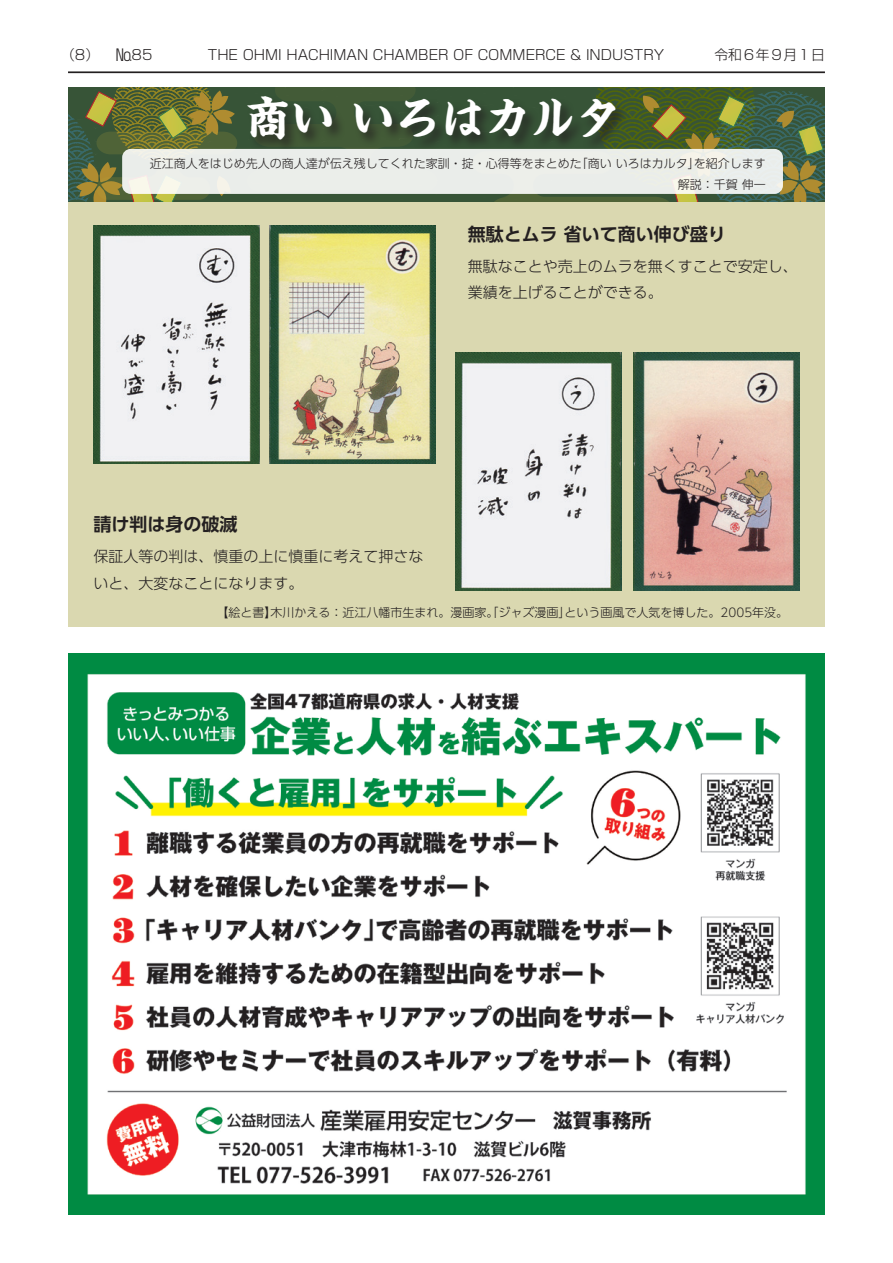
<style>
.page{position:relative;width:893px;height:1263px;background:#fff}
.page>*{position:absolute;margin:0;border:0;box-sizing:border-box;transform-origin:0 0}
.t1{font:700 45px "Kaisho MCBK1 Pro De";color:#fff}
.t2{font:700 18px "UD Shin Go Pr 6 De";color:#231f20}
.t3{font:300 15px/26.2px "UD Shin Go Pr 6";color:#231f20}
.t4{font:300 13.8px "Shin Go Pr 6";color:#231f20}
.t5{font:300 12px/21.8px "UD Shin Go Pr 6";color:#231f20;text-align:right}
.s1{font-size:15.9px}
</style>
<div class="page">
<div style="left:68px;top:202px;width:757px;height:425px;background:#dad8b0"></div>
<div style="left:68px;top:87px;width:757px;height:115px;background:#375437"></div>
<svg style="left:275px;top:87px;width:140px;height:8px"></svg>
<svg style="left:68px;top:87px;width:169px;height:115px"></svg>
<svg style="left:494px;top:87px;width:331px;height:115px"></svg>
<img style="left:94px;top:225px;width:165px;height:238px">
<img style="left:270px;top:225px;width:165px;height:238px">
<img style="left:455px;top:352px;width:166px;height:238px">
<img style="left:634px;top:352px;width:165px;height:238px">
<div style="left:246px;top:95px;width:383px;height:59px;background:#231f20;opacity:.75"></div>
<div style="left:122px;top:149px;width:661px;height:45px;background:#eaeeea;border-radius:9px"></div>
<hr style="left:68px;top:71px;width:757px;height:2px;background:#231f20">
<img style="left:68px;top:654px;width:757px;height:560px">
<p class="t4" style="left:61px;top:43px;width:605px">（8） <span class="s1">№</span>85　　　　THE OHMI HACHIMAN CHAMBER OF COMMERCE &amp; INDUSTRY</p>
<p class="t4" style="left:714px;top:43px;width:112px">令和6年９月1日</p>
<h1 class="t1" style="left:245px;top:80px;width:376px">商い いろはカルタ</h1>
<p class="t5" style="left:150px;top:152px;width:617px">近江商人をはじめ先人の商人達が伝え残してくれた家訓・掟・心得等をまとめた「商いいろはカルタ」を紹介します解説：千賀伸一</p>
<h2 class="t2" style="left:468px;top:220px;width:259px">無駄とムラ 省いて商い伸び盛り</h2>
<p class="t3" style="left:468px;top:253px;width:332px">無駄なことや売上のムラを無くすことで安定し、業績を上げることができる。</p>
<h2 class="t2" style="left:94px;top:510px;width:145px">請け判は身の破滅</h2>
<p class="t3" style="left:94px;top:543px;width:332px">保証人等の判は、慎重の上に慎重に考えて押さないと、大変なことになります。</p>
<p class="t5" style="left:217px;top:601px;width:573px">【絵と書】木川かえる：近江八幡市生まれ。漫画家。「ジャズ漫画」という画風で人気を博した。2005年没。</p>
</div>
